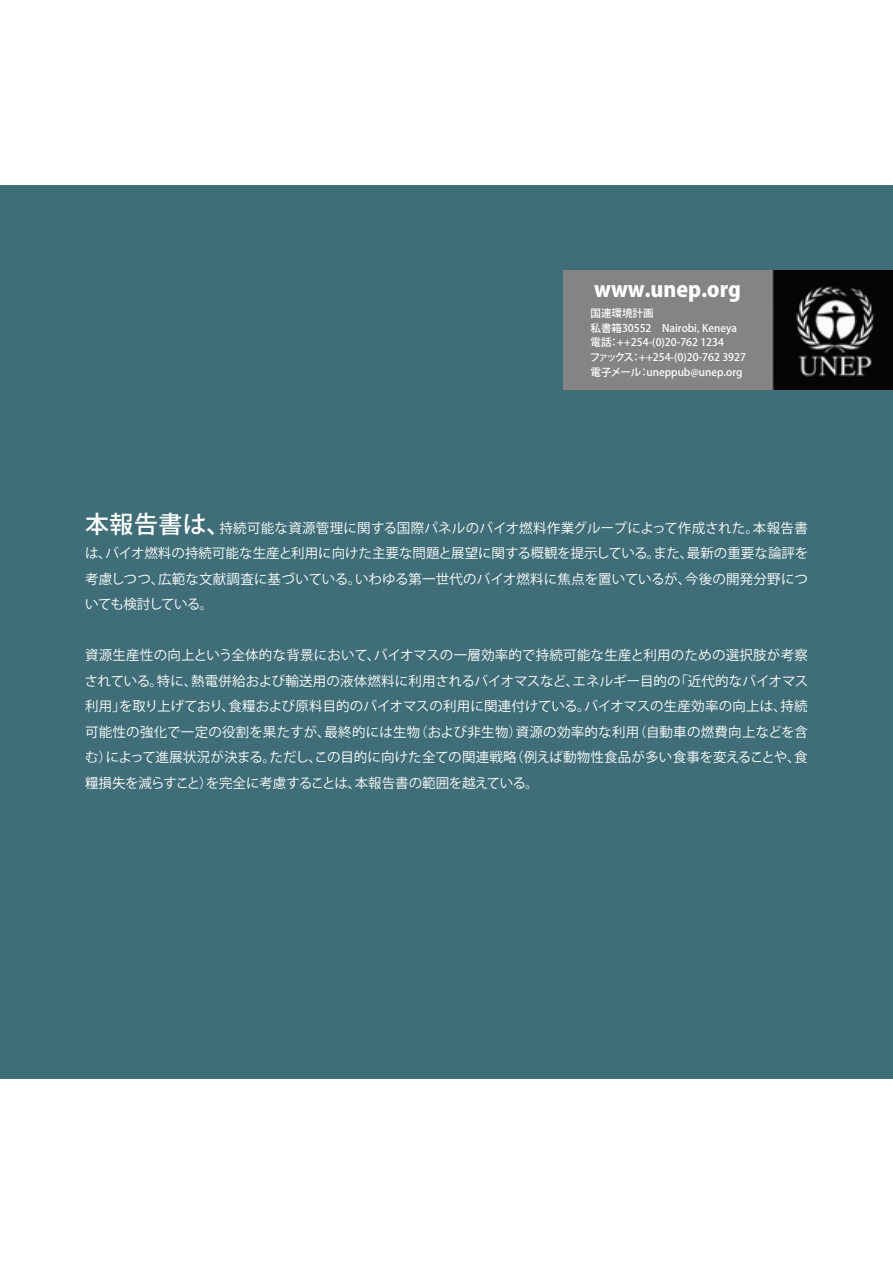
<style>
.page{position:relative;width:893px;height:1263px;background:#fff}
.page>*{position:absolute;margin:0;border:0;box-sizing:border-box;transform-origin:0 0}
.t1{font:21px "Koz Go Pro Heavy 90 msp RKSJ H";color:#fff}
.t2{font:13.5px/25.5px "Koz Go Pro";letter-spacing:-.005em;color:#fff;text-align:justify}
.t3{font:10.5px/14.9px "Koz Go Pro Medium 90 msp RKSJ H";color:#fff}
.s1{font-weight:500;font-size:24px}
</style>
<div class="page">
<div style="left:0;top:185px;width:893px;height:893px;background:#3f6e78"></div>
<hr style="left:892px;top:525px;width:1px;height:246px;background:#000">
<img style="left:563px;top:270px;width:330px;height:120px">
<div style="left:570px;top:278px;width:195px;height:107px;background:#838485"></div>
<h1 class="t1" style="left:594px;top:275px;width:148px">www.unep.org</h1>
<p class="t3" style="left:590px;top:306px;width:158px">国連環境計画<br>私書箱30552　Nairobi, Keneya電話：++254-(0)20-762 1234<br>ファックス：++254-(0)20-762 3927電子メール：uneppub@unep.org</p>
<p class="t2" style="left:85px;top:515px;width:725px"><span class="s1">本報告書は、</span>持続可能な資源管理に関する国際パネルのバイオ燃料作業グループによって作成された。本報告書は、バイオ燃料の持続可能な生産と利用に向けた主要な問題と展望に関する概観を提示している。また、最新の重要な論評を考慮しつつ、広範な文献調査に基づいている。いわゆる第一世代のバイオ燃料に焦点を置いているが、今後の開発分野についても検討している。</p>
<p class="t2" style="left:85px;top:643px;width:725px">資源生産性の向上という全体的な背景において、バイオマスの一層効率的で持続可能な生産と利用のための選択肢が考察されている。特に、熱電併給および輸送用の液体燃料に利用されるバイオマスなど、エネルギー目的の「近代的なバイオマス利用」を取り上げており、食糧および原料目的のバイオマスの利用に関連付けている。バイオマスの生産効率の向上は、持続可能性の強化で一定の役割を果たすが、最終的には生物（および非生物）資源の効率的な利用（自動車の燃費向上などを含む）によって進展状況が決まる。ただし、この目的に向けた全ての関連戦略（例えば動物性食品が多い食事を変えることや、食糧損失を減らすこと）を完全に考慮することは、本報告書の範囲を越えている。</p>
</div>
